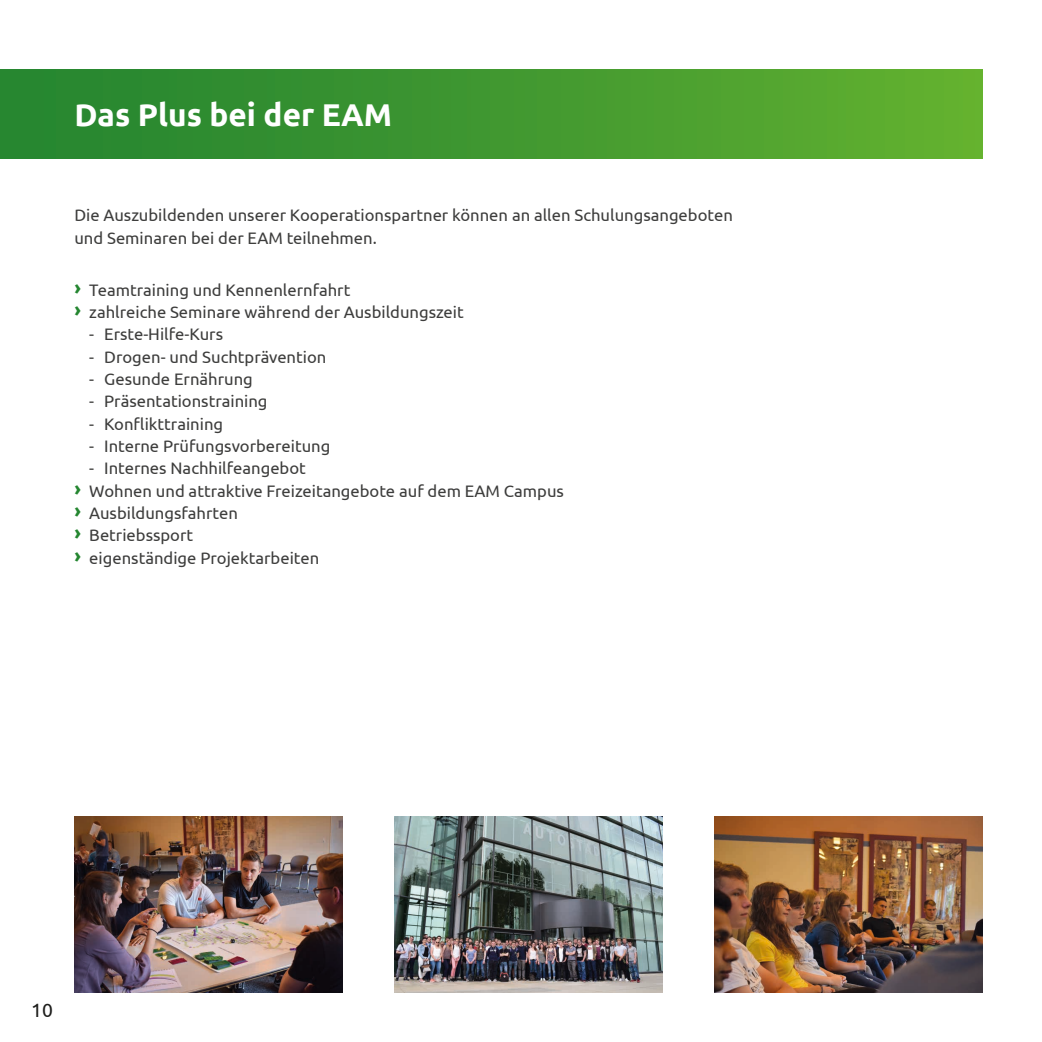
<style>
.page{position:relative;width:1042px;height:1042px;background:#fff}
.page>*{position:absolute;margin:0;border:0;box-sizing:border-box;transform-origin:0 0}
.t1{font:700 31.5px "Ubuntu";color:#fff}
.t2{font:19.25px "Ubuntu";color:#1d1d1b}
.t3{font:16.62px/22.4px "Ubuntu";color:#3d3d3c}
.s1{font-weight:700;font-size:20.12px;color:#248630}
</style>
<div class="page">
<img style="left:74px;top:816px;width:268px;height:176px">
<img style="left:394px;top:816px;width:268px;height:176px">
<img style="left:714px;top:816px;width:268px;height:176px">
<div style="left:0;top:69px;width:982px;height:90px;background:linear-gradient(to right,#218230,#62b02f)"></div>
<h1 class="t1" style="left:74px;top:96px;width:319px">Das Plus bei der EAM</h1>
<p class="t3" style="left:74px;top:204px;width:660px">Die Auszubildenden unserer Kooperationspartner können an allen Schulungsangeboten und Seminaren bei der EAM teilnehmen.</p>
<p class="t3" style="left:74px;top:278px;width:391px"><span class="s1">›</span> Teamtraining und Kennenlernfahrt<br><span class="s1">›</span> zahlreiche Seminare während der Ausbildungszeit</p>
<p class="t3" style="left:89px;top:323px;width:135px">- Erste-Hilfe-Kurs</p>
<p class="t3" style="left:89px;top:345px;width:239px">- Drogen- und Suchtprävention</p>
<p class="t3" style="left:89px;top:367px;width:165px">- Gesunde Ernährung</p>
<p class="t3" style="left:89px;top:390px;width:180px">- Präsentationstraining</p>
<p class="t3" style="left:89px;top:412px;width:135px">- Konflikttraining</p>
<p class="t3" style="left:89px;top:434px;width:243px">- Interne Prüfungsvorbereitung</p>
<p class="t3" style="left:74px;top:457px;width:491px;text-indent:15px">- Internes Nachhilfeangebot<br><span class="s1">›</span> Wohnen und attraktive Freizeitangebote auf dem EAM Campus <span class="s1">›</span> Ausbildungsfahrten<br><span class="s1">›</span> Betriebssport<br><span class="s1">›</span> eigenständige Projektarbeiten</p>
<p class="t2" style="left:31px;top:998px;width:23px">10</p>
</div>
